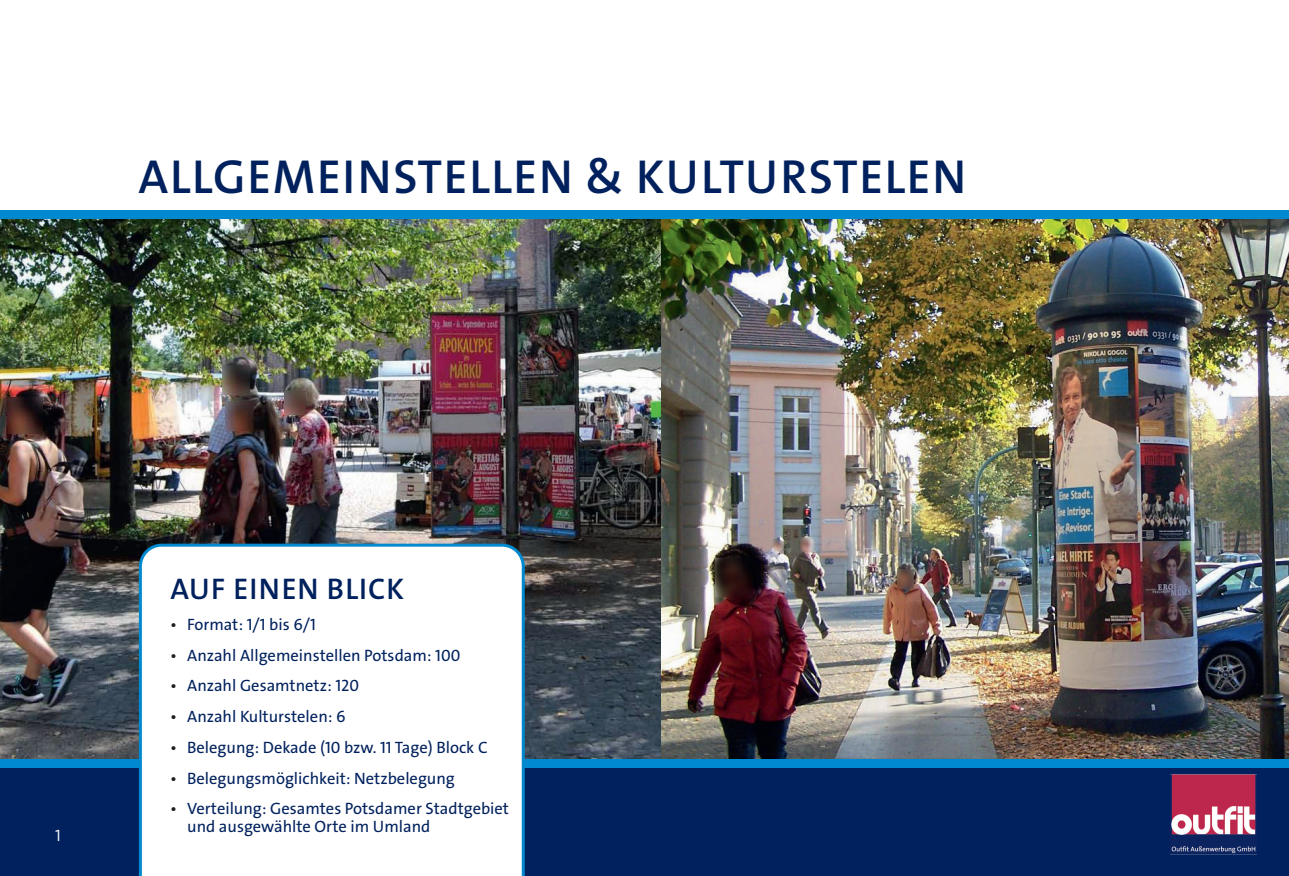
<style>
.page{position:relative;width:1289px;height:876px;background:#fff}
.page>*{position:absolute;margin:0;border:0;box-sizing:border-box;transform-origin:0 0}
.t1{font:48px "The Sans LP6 Se Bld";letter-spacing:.035em;color:#00215d}
.t2{font:30px "The Sans LP6 Se Bld";letter-spacing:.035em;color:#00215d}
.t3{font:16.5px/18px "The Sans LP5 Plain";color:#00215d}
.t4{font:16.5px "The Sans LP4 Se Lig";color:#fff}
.s1{color:#231f20}
</style>
<div class="page">
<img style="left:0;top:219px;width:661px;height:541px">
<img style="left:661px;top:219px;width:627px;height:541px">
<div style="left:0;top:764px;width:1288px;height:112px;background:#00215d"></div>
<div style="left:0;top:211px;width:1288px;height:8px;background:#0089cf"></div>
<div style="left:0;top:760px;width:1288px;height:8px;background:#0089cf"></div>
<svg style="left:137px;top:542px;width:389px;height:334px"></svg>
<img style="left:1170px;top:774px;width:86px;height:80px">
<p class="t1" style="left:139px;top:146px;width:829px">ALLGEMEINSTELLEN &amp; KULTURSTELEN</p>
<p class="t4" style="left:55px;top:825px;width:7px">1</p>
<p class="t2" style="left:170px;top:570px;width:235px">AUF EINEN BLICK</p>
<p class="t3" style="left:170px;top:615px;width:147px"><span class="s1">•</span> Format: 1/1 bis 6/1</p>
<p class="t3" style="left:170px;top:646px;width:292px"><span class="s1">•</span> Anzahl Allgemeinstellen Potsdam: 100</p>
<p class="t3" style="left:170px;top:677px;width:190px"><span class="s1">•</span> Anzahl Gesamtnetz: 120</p>
<p class="t3" style="left:170px;top:708px;width:177px"><span class="s1">•</span> Anzahl Kulturstelen: 6</p>
<p class="t3" style="left:170px;top:738px;width:319px"><span class="s1">•</span> Belegung: Dekade (10 bzw. 11 Tage) Block C</p>
<p class="t3" style="left:170px;top:769px;width:286px"><span class="s1">•</span> Belegungsmöglichkeit: Netzbelegung</p>
<p class="t3" style="left:187px;top:800px;width:323px;text-indent:-17px"><span class="s1">•</span> Verteilung: Gesamtes Potsdamer Stadtgebiet und ausgewählte Orte im Umland</p>
</div>
